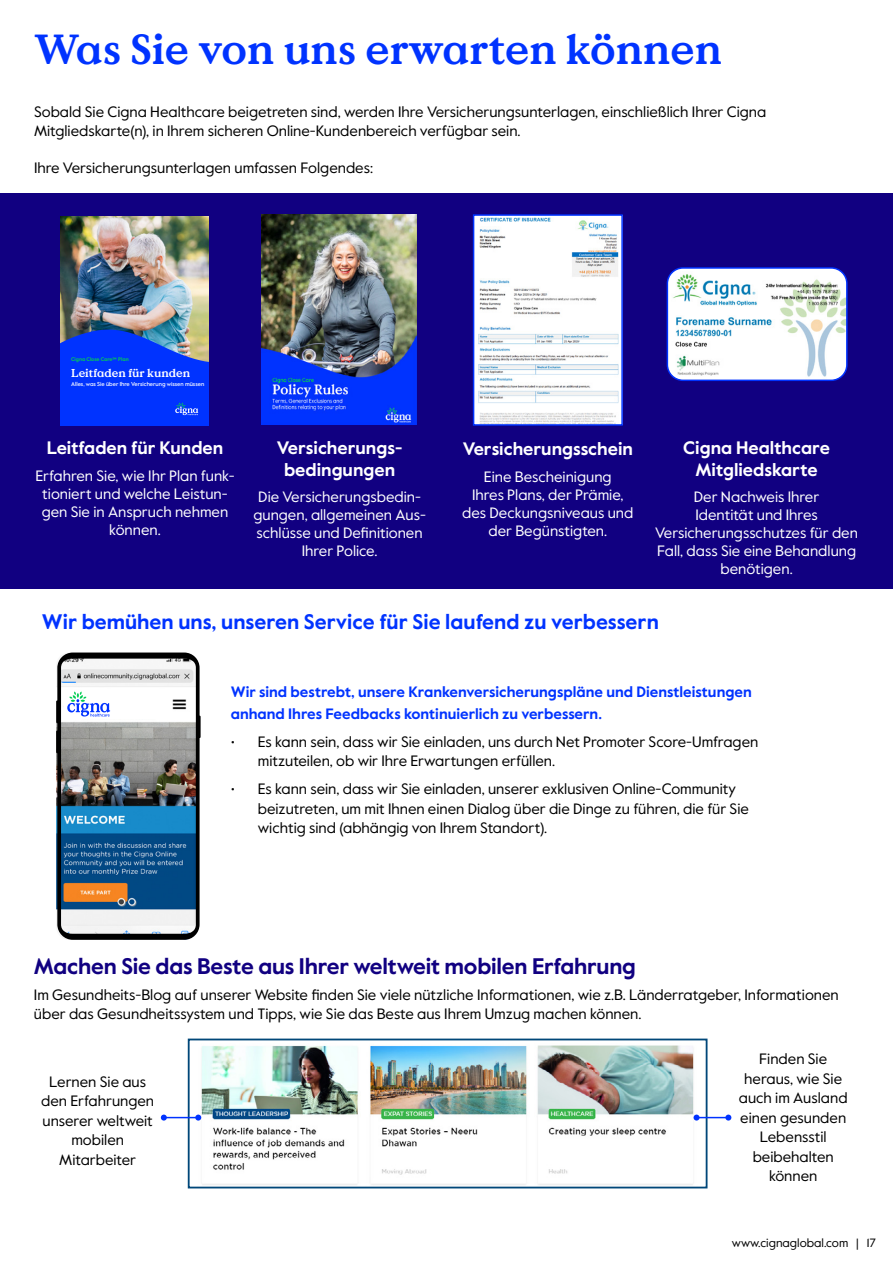
<style>
.page{position:relative;width:893px;height:1263px;background:#fff}
.page>*{position:absolute;margin:0;border:0;box-sizing:border-box;transform-origin:0 0}
.t1{font:700 42px "Value Serif Pro";color:#03f}
.t2{font:700 22.5px "Value Sans Pro";letter-spacing:-.01em;color:#110081}
.t3{font:700 21px "Value Sans Pro";color:#03f}
.t4{font:700 18px/21.6px "Value Sans Pro";color:#fff;text-align:center}
.t5{font:15px/19.5px "Value Sans Pro";color:#000}
.t6{font:15px/18px "Value Sans Pro";color:#fff;text-align:center}
.t7{font:700 15px/21.6px "Value Sans Pro";color:#03f}
.t8{font:12px "Value Sans Pro";color:#000}
.t9{font:700 11.4px "Value Serif Pro";color:#fff}
.t10{font:500 5.7px "Value Sans Pro";color:#fff}
.t11{font:700 5.25px "Value Sans Pro";color:#03cc54}
</style>
<div class="page">
<div style="left:0;top:193px;width:893px;height:396px;background:#110081"></div>
<img style="left:667px;top:270px;width:178px;height:110px">
<div style="left:667px;top:267px;width:181px;height:114px;border:2px solid #03f;border-radius:16px"></div>
<img style="left:476px;top:217px;width:144px;height:206px">
<div style="left:473px;top:214px;width:150px;height:212px;border:2px solid #03f"></div>
<img style="left:191px;top:1045px;width:513px;height:140px">
<div style="left:188px;top:1038px;width:519px;height:150px;border:2px solid #004779"></div>
<hr style="left:164px;top:1117px;width:34px;height:1px;background:#03f">
<svg style="left:161px;top:1114px;width:6px;height:6px"></svg>
<svg style="left:195px;top:1114px;width:6px;height:6px"></svg>
<hr style="left:696px;top:1117px;width:32px;height:1px;background:#03f">
<svg style="left:693px;top:1114px;width:6px;height:6px"></svg>
<svg style="left:725px;top:1114px;width:6px;height:6px"></svg>
<img style="left:56px;top:652px;width:145px;height:288px">
<img style="left:262px;top:214px;width:155px;height:210px">
<img style="left:61px;top:216px;width:148px;height:113px">
<svg style="left:61px;top:329px;width:148px;height:97px;background:#1241f0"></svg>
<h1 class="t1" style="left:34px;top:24px;width:690px">Was Sie von uns erwarten können</h1>
<p class="t5" style="left:34px;top:102px;width:734px">Sobald Sie Cigna Healthcare beigetreten sind, werden Ihre Versicherungsunterlagen, einschließlich Ihrer Cigna<br>Mitgliedskarte(n), in Ihrem sicheren Online-Kundenbereich verfügbar sein.</p>
<p class="t5" style="left:34px;top:158px;width:341px">Ihre Versicherungsunterlagen umfassen Folgendes:</p>
<p class="t11" style="left:71px;top:356px;width:59px">Cigna Close Care℠ Plan</p>
<p class="t9" style="left:71px;top:366px;width:121px">Leitfaden für kunden</p>
<p class="t10" style="left:71px;top:380px;width:135px">Alles, was Sie über Ihre Versicherung wissen müssen</p>
<p class="t4" style="left:47px;top:438px;width:178px">Leitfaden für Kunden</p>
<p class="t6" style="left:35px;top:467px;width:201px">Erfahren Sie, wie Ihr Plan funk&shy;tioniert und welche Leistun&shy;gen Sie in Anspruch nehmen können.</p>
<p class="t4" style="left:277px;top:438px;width:125px">Versicherungs&shy;bedingungen</p>
<p class="t6" style="left:253px;top:488px;width:174px">Die Versicherungsbedin&shy;gungen, allgemeinen Aus&shy;schlüsse und Definitionen<br>Ihrer Police.</p>
<p class="t4" style="left:463px;top:438px;width:172px">Versicherungsschein</p>
<p class="t6" style="left:462px;top:468px;width:173px">Eine Bescheinigung<br>Ihres Plans, der Prämie, des Deckungsniveaus und der Begünstigten.</p>
<p class="t4" style="left:683px;top:438px;width:148px">Cigna Healthcare<br>Mitgliedskarte</p>
<p class="t6" style="left:655px;top:488px;width:204px">Der Nachweis Ihrer<br>Identität und Ihres<br>Versicherungsschutzes für den<br>Fall, dass Sie eine Behandlung benötigen.</p>
<h3 class="t3" style="left:42px;top:609px;width:618px">Wir bemühen uns, unseren Service für Sie laufend zu verbessern</h3>
<p class="t7" style="left:231px;top:681px;width:522px">Wir sind bestrebt, unsere Krankenversicherungspläne und Dienstleistungen anhand Ihres Feedbacks kontinuierlich zu verbessern.</p>
<p class="t5" style="left:258px;top:732px;width:502px;text-indent:-27px">• Es kann sein, dass wir Sie einladen, uns durch Net Promoter Score-Umfragen mitzuteilen, ob wir Ihre Erwartungen erfüllen.</p>
<p class="t5" style="left:258px;top:779px;width:493px;text-indent:-27px">• Es kann sein, dass wir Sie einladen, unserer exklusiven Online-Community beizutreten, um mit Ihnen einen Dialog über die Dinge zu führen, die für Sie wichtig sind (abhängig von Ihrem Standort).</p>
<h2 class="t2" style="left:34px;top:952px;width:604px">Machen Sie das Beste aus Ihrer weltweit mobilen Erfahrung</h2>
<p class="t5" style="left:34px;top:985px;width:806px">Im Gesundheits-Blog auf unserer Website finden Sie viele nützliche Informationen, wie z.B. Länderratgeber, Informationen über das Gesundheitssystem und Tipps, wie Sie das Beste aus Ihrem Umzug machen können.</p>
<p class="t5" style="left:41px;top:1072px;width:114px;text-align:center">Lernen Sie aus den Erfahrungen unserer weltweit mobilen<br>Mitarbeiter</p>
<p class="t5" style="left:739px;top:1049px;width:110px;text-align:center">Finden Sie heraus, wie Sie auch im Ausland einen gesunden<br>Lebensstil beibehalten können</p>
<p class="t8" style="left:732px;top:1235px;width:146px">www.cignaglobal.com | 17</p>
</div>
